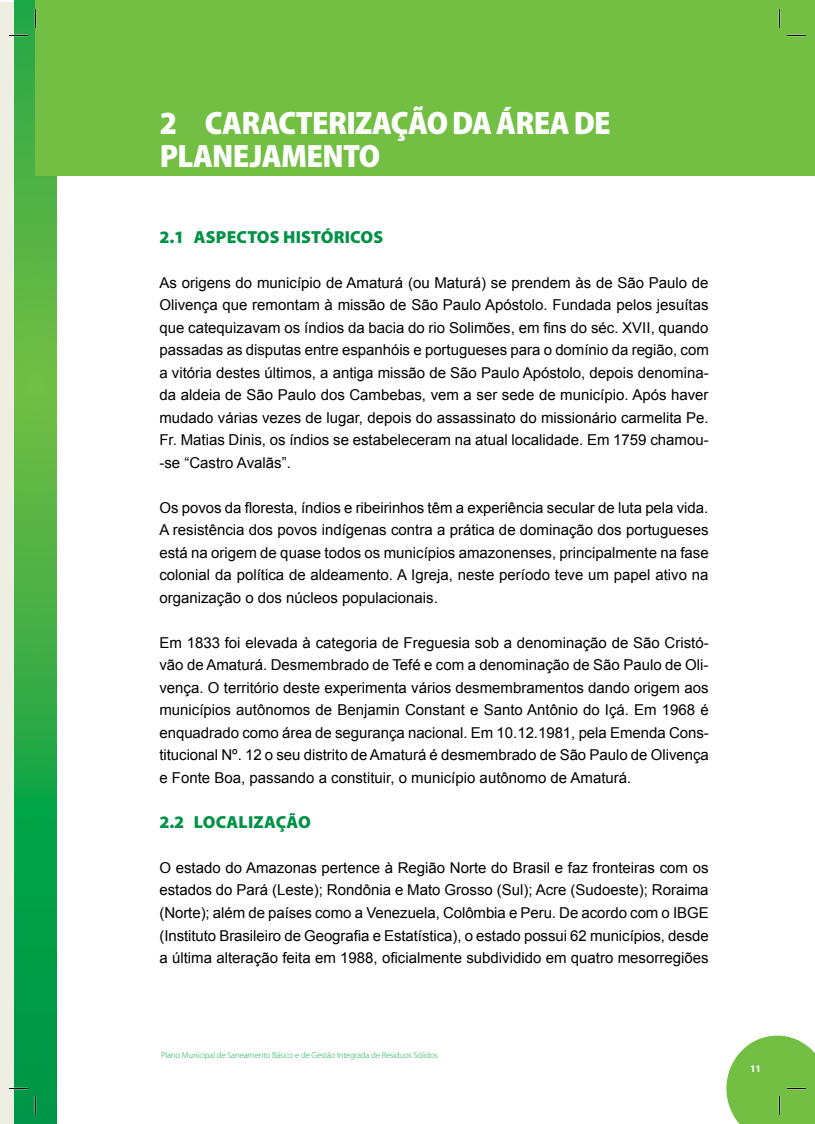
<style>
.page{position:relative;width:815px;height:1124px;background:#fff}
.page>*{position:absolute;margin:0;border:0;box-sizing:border-box;transform-origin:0 0}
.t1{font:900 semi-condensed 32.5px/32.5px "Myriad Pro";letter-spacing:-.02em;color:#fff}
.t2{font:900 17.5px "Myriad Pro";letter-spacing:.01em;color:#009247}
.t3{font:15px/22.5px "Arial";color:#000;text-align:justify}
.t4{font:700 10px "Myriad Pro";color:#fff}
.t5{font:300 8.75px "Myriad Pro";letter-spacing:-.015em;color:#0db14b}
</style>
<div class="page">
<div style="left:0;top:2px;width:35px;height:1121px;background:#efeee3"></div>
<svg style="left:14px;top:0;width:43px;height:1123px;background:#34ab45"></svg>
<div style="left:35px;top:0;width:780px;height:175px;background:#72bf44"></div>
<svg style="left:9px;top:35px;width:19px;height:1px"></svg>
<svg style="left:787px;top:35px;width:19px;height:1px"></svg>
<svg style="left:9px;top:1087px;width:19px;height:2px"></svg>
<svg style="left:35px;top:9px;width:1px;height:19px"></svg>
<svg style="left:35px;top:1095px;width:1px;height:19px"></svg>
<svg style="left:779px;top:9px;width:1px;height:19px"></svg>
<svg style="left:726px;top:1035px;width:89px;height:88px;background:#83c65c"></svg>
<h1 class="t1" style="left:160px;top:107px;width:452px">2 CARACTERIZAÇÃO DA ÁREA DE<br>PLANEJAMENTO</h1>
<p class="t2" style="left:160px;top:227px;width:225px">2.1 ASPECTOS HISTÓRICOS</p>
<p class="t3" style="left:159px;top:271px;width:551px">As origens do município de Amaturá (ou Maturá) se prendem às de São Paulo de Olivença que remontam à missão de São Paulo Apóstolo. Fundada pelos jesuítas que catequizavam os índios da bacia do rio Solimões, em fins do séc. XVII, quando passadas as disputas entre espanhóis e portugueses para o domínio da região, com a vitória destes últimos, a antiga missão de São Paulo Apóstolo, depois denomina&shy;da aldeia de São Paulo dos Cambebas, vem a ser sede de município. Após haver mudado várias vezes de lugar, depois do assassinato do missionário carmelita Pe.<br>Fr. Matias Dinis, os índios se estabeleceram na atual localidade. Em 1759 chamou--se “Castro Avalãs”.</p>
<p class="t3" style="left:159px;top:496px;width:551px">Os povos da floresta, índios e ribeirinhos têm a experiência secular de luta pela vida.<br>A resistência dos povos indígenas contra a prática de dominação dos portugueses está na origem de quase todos os municípios amazonenses, principalmente na fase colonial da política de aldeamento. A Igreja, neste período teve um papel ativo na organização o dos núcleos populacionais.</p>
<p class="t3" style="left:159px;top:631px;width:551px">Em 1833 foi elevada à categoria de Freguesia sob a denominação de São Cristó&shy;vão de Amaturá. Desmembrado de Tefé e com a denominação de São Paulo de Oli&shy;vença. O território deste experimenta vários desmembramentos dando origem aos municípios autônomos de Benjamin Constant e Santo Antônio do Içá. Em 1968 é enquadrado como área de segurança nacional. Em 10.12.1981, pela Emenda Cons&shy;titucional Nº. 12 o seu distrito de Amaturá é desmembrado de São Paulo de Olivença e Fonte Boa, passando a constituir, o município autônomo de Amaturá.</p>
<p class="t2" style="left:160px;top:812px;width:153px">2.2 LOCALIZAÇÃO</p>
<p class="t3" style="left:159px;top:856px;width:551px">O estado do Amazonas pertence à Região Norte do Brasil e faz fronteiras com os estados do Pará (Leste); Rondônia e Mato Grosso (Sul); Acre (Sudoeste); Roraima (Norte); além de países como a Venezuela, Colômbia e Peru. De acordo com o IBGE (Instituto Brasileiro de Geografia e Estatística), o estado possui 62 municípios, desde a última alteração feita em 1988, oficialmente subdividido em quatro mesorregiões</p>
<p class="t5" style="left:161px;top:1050px;width:278px">Plano Municipal de Saneamento Básico e de Gestão Integrada de Resíduos Sólidos</p>
<p class="t4" style="left:750px;top:1062px;width:12px">11</p>
</div>
